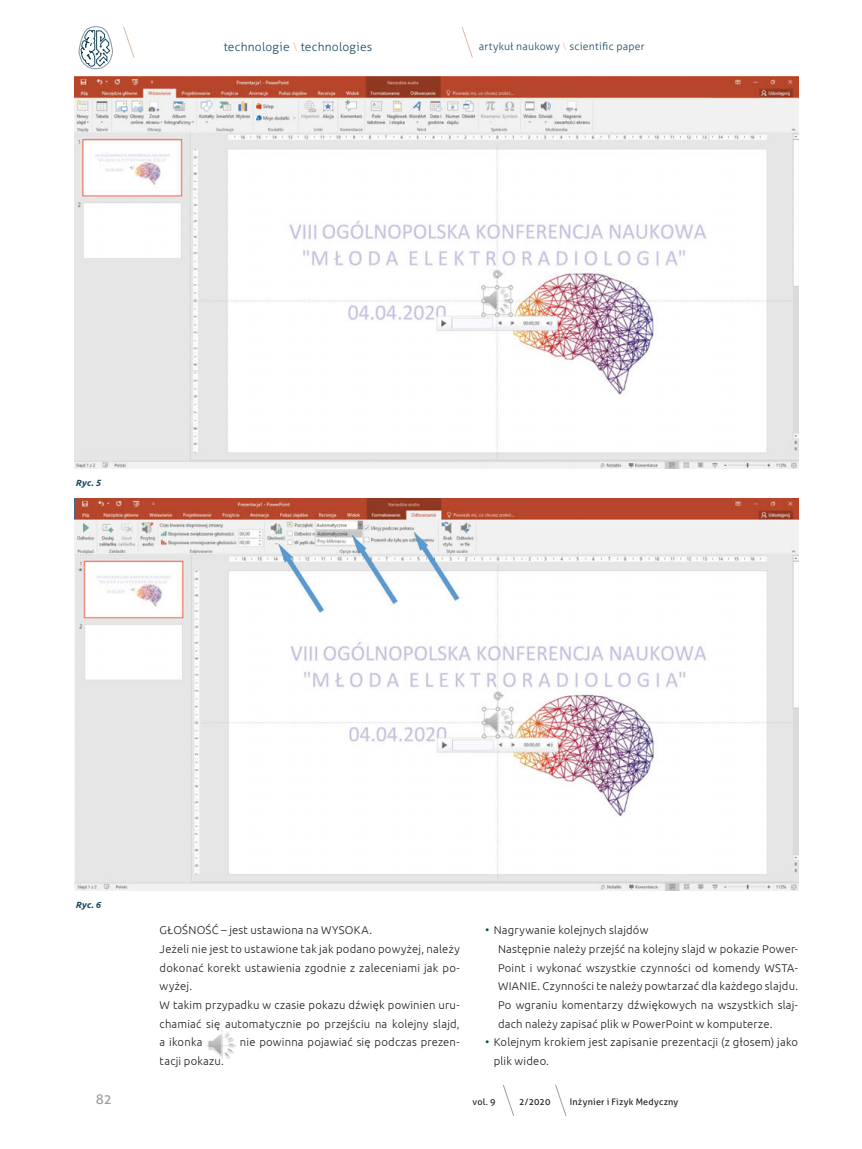
<style>
.page{position:relative;width:862px;height:1149px;background:#fff}
.page>*{position:absolute;margin:0;border:0;box-sizing:border-box;transform-origin:0 0}
.t1{font:13.5px "Aller";color:#9d9d9c}
.t2{font:300 12px "Aller";letter-spacing:.015em;color:#16485c}
.t3{font:300 11.25px/18.8px "Ubuntu";letter-spacing:.02em;color:#1d1d1b}
.t4{font:300 10.5px "Aller";letter-spacing:.025em;color:#16485c}
.t5{font:9px "Aller";letter-spacing:.025em;color:#1d1d1b}
.t6{font:italic 700 9px "Ubuntu";letter-spacing:.02em;color:#16485c}
.s1{color:#debba5}
.s2{font-size:12px;color:#16485c}
</style>
<div class="page">
<svg style="left:461px;top:26px;width:12px;height:32px"></svg>
<svg style="left:555px;top:1085px;width:11px;height:30px"></svg>
<svg style="left:123px;top:26px;width:12px;height:32px"></svg>
<svg style="left:503px;top:1085px;width:10px;height:30px"></svg>
<svg style="left:78px;top:26px;width:34px;height:43px"></svg>
<img style="left:74px;top:499px;width:723px;height:391px">
<img style="left:74px;top:77px;width:723px;height:391px">
<img style="left:206px;top:1030px;width:30px;height:28px">
<p class="t2" style="left:223px;top:40px;width:150px">technologie <span class="s1">\</span> technologies</p>
<p class="t4" style="left:478px;top:40px;width:167px">artykuł naukowy <span class="s1">\</span> scientific paper</p>
<p class="t6" style="left:75px;top:477px;width:27px">Ryc. 5</p>
<p class="t6" style="left:75px;top:899px;width:27px">Ryc. 6</p>
<p class="t3" style="left:159px;top:920px;width:301px">GŁOŚNOŚĆ – jest ustawiona na WYSOKA.<br>Jeżeli nie jest to ustawione tak jak podano powyżej, należy dokonać korekt ustawienia zgodnie z zaleceniami jak po&shy;wyżej.<br>W takim przypadku w czasie pokazu dźwięk powinien uru&shy;chamiać się automatycznie po przejściu na kolejny slajd, a ikonka</p>
<p class="t3" style="left:240px;top:1032px;width:221px">nie powinna pojawiać się podczas prezen-</p>
<p class="t3" style="left:159px;top:1051px;width:66px">tacji pokazu.</p>
<p class="t3" style="left:497px;top:920px;width:301px;text-indent:-13px"><span class="s2">•</span> Nagrywanie kolejnych slajdów<br>Następnie należy przejść na kolejny slajd w pokazie Power-Point i wykonać wszystkie czynności od komendy WSTA-WIANIE. Czynności te należy powtarzać dla każdego slajdu.<br>Po wgraniu komentarzy dźwiękowych na wszystkich slaj&shy;dach należy zapisać plik w PowerPoint w komputerze.</p>
<p class="t3" style="left:493px;top:1032px;width:306px;text-indent:-9px"><span class="s2">•</span> Kolejnym krokiem jest zapisanie prezentacji (z głosem) jako plik wideo.</p>
<p class="t1" style="left:96px;top:1090px;width:18px">82</p>
<p class="t5" style="left:472px;top:1095px;width:25px">vol. 9</p>
<p class="t5" style="left:519px;top:1095px;width:33px">2/2020</p>
<p class="t5" style="left:569px;top:1095px;width:110px">Inżynier i Fizyk Medyczny</p>
</div>
